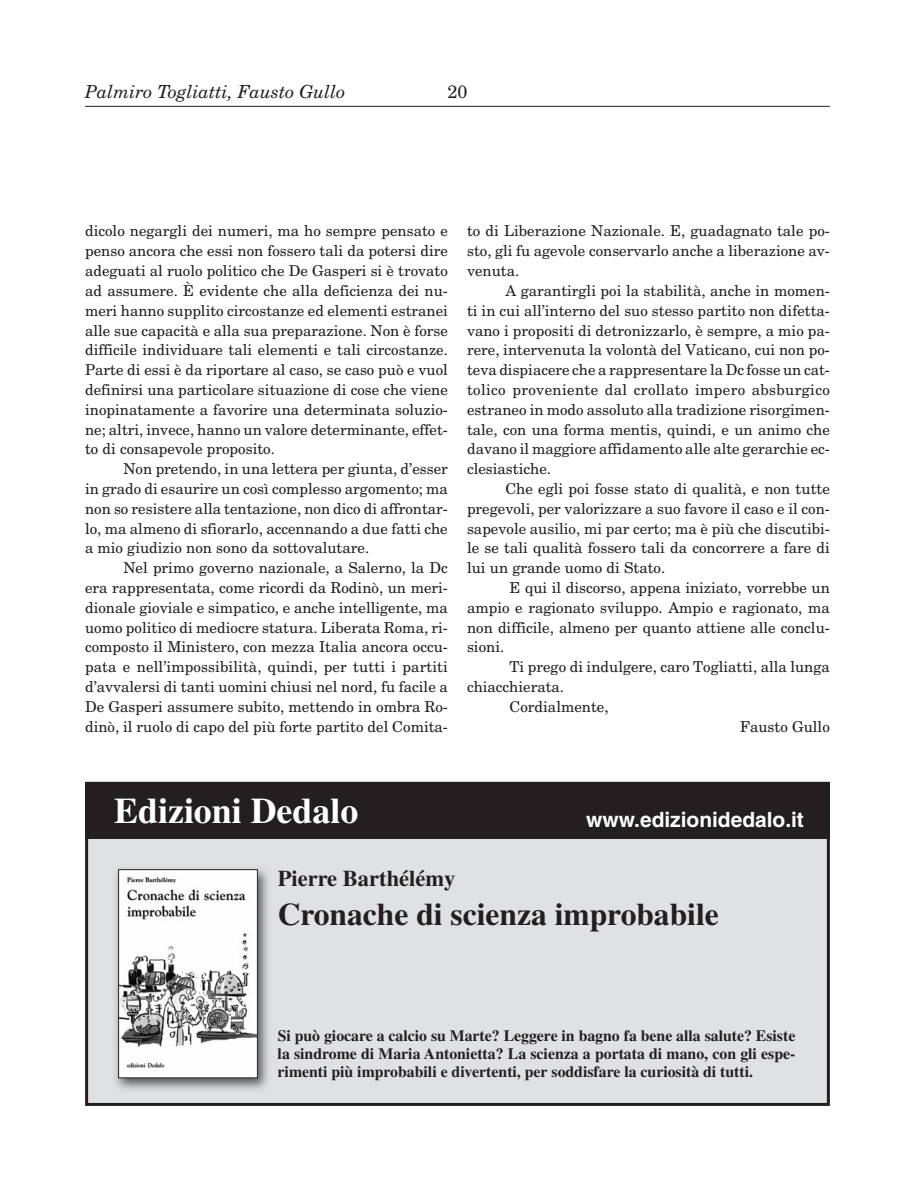
<style>
.page{position:relative;width:915px;height:1191px;background:#fff}
.page>*{position:absolute;margin:0;border:0;box-sizing:border-box;transform-origin:0 0}
.t1{font:700 36px "Times";color:#fff}
.t2{font:700 31.5px "Times";color:#231f20}
.t3{font:700 22.5px "Times";color:#231f20}
.t4{font:700 21px "Helvetica";color:#fff}
.t5{font:italic 18px "New Century Schlbk";color:#231f20}
.t6{font:18px "New Century Schlbk";color:#231f20}
.t7{font:700 15.75px/18px "Times";color:#231f20;text-align:justify}
.t8{font:15px/19.8px "New Century Schlbk";color:#231f20;text-align:justify}
</style>
<div class="page">
<hr style="left:85px;top:106px;width:744px;height:1px;background:#231f20">
<div style="left:87px;top:783px;width:741px;height:321px;background:#e0e1e3"></div>
<div style="left:85px;top:782px;width:744px;height:324px;border:3px solid #231f20"></div>
<div style="left:85px;top:782px;width:744px;height:56px;background:#231f20"></div>
<img style="left:115px;top:868px;width:153px;height:222px">
<img style="left:120px;top:871px;width:135px;height:205px">
<div style="left:118px;top:869px;width:139px;height:209px;border:1px solid #231f20"></div>
<p class="t5" style="left:85px;top:82px;width:262px">Palmiro Togliatti, Fausto Gullo</p>
<p class="t6" style="left:447px;top:82px;width:22px">20</p>
<p class="t8" style="left:85px;top:221px;width:364px">dicolo negargli dei numeri, ma ho sempre pensato e penso ancora che essi non fossero tali da potersi dire adeguati al ruolo politico che De Gasperi si è trovato ad assumere. È evidente che alla deficienza dei nu&shy;meri hanno supplito circostanze ed elementi estranei alle sue capacità e alla sua preparazione. Non è forse difficile individuare tali elementi e tali circostanze.<br>Parte di essi è da riportare al caso, se caso può e vuol definirsi una particolare situazione di cose che viene inopinatamente a favorire una determinata soluzio&shy;ne; altri, invece, hanno un valore determinante, effet&shy;to di consapevole proposito.</p>
<p class="t8" style="left:85px;top:459px;width:364px;text-indent:38px">Non pretendo, in una lettera per giunta, d’esser in grado di esaurire un così complesso argomento; ma non so resistere alla tentazione, non dico di affrontar&shy;lo, ma almeno di sfiorarlo, accennando a due fatti che a mio giudizio non sono da sottovalutare.</p>
<p class="t8" style="left:85px;top:558px;width:364px;text-indent:38px">Nel primo governo nazionale, a Salerno, la Dc era rappresentata, come ricordi da Rodinò, un meri&shy;dionale gioviale e simpatico, e anche intelligente, ma uomo politico di mediocre statura. Liberata Roma, ri&shy;composto il Ministero, con mezza Italia ancora occu&shy;pata e nell’impossibilità, quindi, per tutti i partiti d’avvalersi di tanti uomini chiusi nel nord, fu facile a De Gasperi assumere subito, mettendo in ombra Ro&shy;dinò, il ruolo di capo del più forte partito del Comita-</p>
<p class="t8" style="left:467px;top:221px;width:364px">to di Liberazione Nazionale. E, guadagnato tale po&shy;sto, gli fu agevole conservarlo anche a liberazione av&shy;venuta.</p>
<p class="t8" style="left:467px;top:281px;width:364px;text-indent:38px">A garantirgli poi la stabilità, anche in momen&shy;ti in cui all’interno del suo stesso partito non difetta&shy;vano i propositi di detronizzarlo, è sempre, a mio pa&shy;rere, intervenuta la volontà del Vaticano, cui non po&shy;teva dispiacere che a rappresentare la Dc fosse un cat&shy;tolico proveniente dal crollato impero absburgico estraneo in modo assoluto alla tradizione risorgimen&shy;tale, con una forma mentis, quindi, e un animo che davano il maggiore affidamento alle alte gerarchie ec&shy;clesiastiche.</p>
<p class="t8" style="left:467px;top:479px;width:364px;text-indent:38px">Che egli poi fosse stato di qualità, e non tutte pregevoli, per valorizzare a suo favore il caso e il con&shy;sapevole ausilio, mi par certo; ma è più che discutibi&shy;le se tali qualità fossero tali da concorrere a fare di lui un grande uomo di Stato.</p>
<p class="t8" style="left:467px;top:578px;width:364px;text-indent:43px">E qui il discorso, appena iniziato, vorrebbe un ampio e ragionato sviluppo. Ampio e ragionato, ma non difficile, almeno per quanto attiene alle conclu&shy;sioni.</p>
<p class="t8" style="left:509px;top:657px;width:322px">Ti prego di indulgere, caro Togliatti, alla lunga</p>
<p class="t8" style="left:467px;top:677px;width:98px">chiacchierata.</p>
<p class="t8" style="left:509px;top:697px;width:100px">Cordialmente,</p>
<p class="t8" style="left:739px;top:716px;width:91px">Fausto Gullo</p>
<h1 class="t1" style="left:114px;top:799px;width:245px">Edizioni Dedalo</h1>
<h3 class="t4" style="left:586px;top:811px;width:219px">www.edizionidedalo.it</h3>
<h3 class="t3" style="left:277px;top:870px;width:179px">Pierre Barthélémy</h3>
<h2 class="t2" style="left:277px;top:903px;width:442px">Cronache di scienza improbabile</h2>
<p class="t7" style="left:277px;top:1028px;width:519px">Si può giocare a calcio su Marte? Leggere in bagno fa bene alla salute? Esiste la sindrome di Maria Antonietta? La scienza a portata di mano, con gli espe&shy;rimenti più improbabili e divertenti, per soddisfare la curiosità di tutti.</p>
</div>
